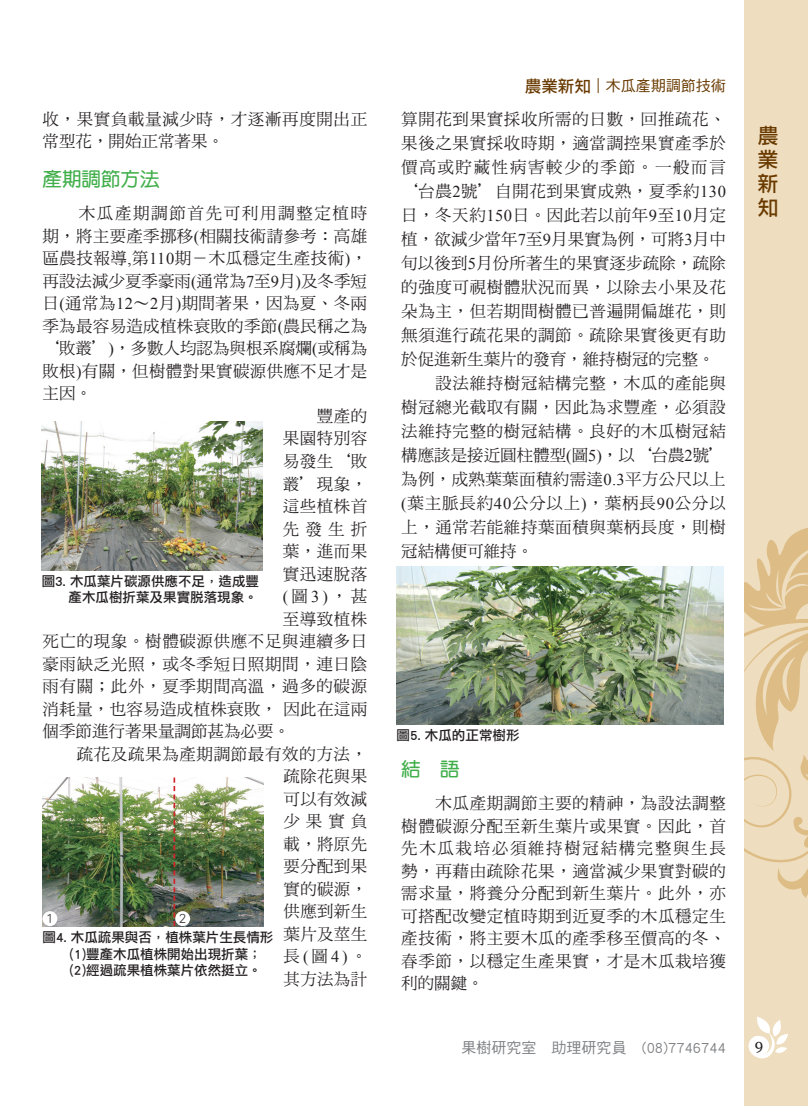
<style>
.page{position:relative;width:808px;height:1106px;background:#fff}
.page>*{position:absolute;margin:0;border:0;box-sizing:border-box;transform-origin:0 0}
.t1{font:21px/24.2px "DF Li Hei Std W5";color:#693a00;text-align:justify}
.t2{font:19.5px "DF Yuan Std W7";color:#40ae49}
.t3{font:16.5px/24px "DF Ming Std W5";letter-spacing:.035em;color:#231f20}
.t4{font:16.5px "DF Ming Std W5";color:#231f20}
.t5{font:16.5px "DF Ming Std W5";letter-spacing:.1em;color:#231f20}
.t6{font:16.5px "Times New Roman";color:#231f20}
.t7{font:15px "DF Hei Std W5";color:#808285}
.t8{font:15px "DF Hei Std W5";color:#693a00}
.t9{font:15px "Georgia";color:#231f20}
.t10{font:13.5px/16.2px "DF Li Hei Std W5";color:#231f20;text-align:right}
.t11{font:13.5px "DF Li Hei Std W3";color:#231f20}
.s1{font-family:"Times New Roman"}
.s2{font-family:"DF Ming Std W5"}
.s3{font-family:"DF Li Hei Std W5";font-size:16.5px}
</style>
<div class="page">
<div style="left:745px;top:0;width:63px;height:1106px;background:#eeddbe"></div>
<svg style="left:745px;top:527px;width:63px;height:371px"></svg>
<svg style="left:748px;top:1016px;width:40px;height:43px"></svg>
<div style="left:749px;top:1035px;width:20px;height:20px;background:#fff;border-radius:50%"></div>
<img style="left:42px;top:421px;width:221px;height:149px">
<img style="left:43px;top:777px;width:221px;height:149px">
<img style="left:396px;top:566px;width:328px;height:158px">
<div style="left:43px;top:911px;width:14px;height:15px;background:#fff;border-radius:50%"></div>
<div style="left:175px;top:911px;width:15px;height:15px;background:#fff;border-radius:50%"></div>
<svg style="left:173px;top:777px;width:2px;height:149px"></svg>
<p class="t3" style="left:43px;top:107px;width:326px;line-height:22.5px">收，果實負載量減少時，才逐漸再度開出正常型花，開始正常著果。</p>
<p class="t2" style="left:43px;top:168px;width:118px">產期調節方法</p>
<p class="t5" style="left:43px;top:204px;width:326px">　　木瓜產期調節首先可利用調整定植時</p>
<p class="t3" style="left:43px;top:224px;width:326px">期，將主要產季挪移<span class="s1">(</span>相關技術請參考：高雄</p>
<p class="t3" style="left:43px;top:246px;width:326px">區農技報導<span class="s1">,</span>第<span class="s1">110</span>期－木瓜穩定生產技術<span class="s1">)</span>，</p>
<p class="t4" style="left:43px;top:272px;width:326px">再設法減少夏季豪雨<span class="s1">(</span>通常為<span class="s1">7</span>至<span class="s1">9</span>月<span class="s1">)</span>及冬季短</p>
<p class="t3" style="left:43px;top:291px;width:326px">日<span class="s1">(</span>通常為<span class="s1">12</span>～<span class="s1">2</span>月<span class="s1">)</span>期間著果，因為夏、冬兩</p>
<p class="t3" style="left:43px;top:314px;width:326px">季為最容易造成植株衰敗的季節<span class="s1">(</span>農民稱之為</p>
<p class="t4" style="left:43px;top:339px;width:326px">｀敗叢´<span class="s1">)</span>，多數人均認為與根系腐爛<span class="s1">(</span>或稱為</p>
<p class="t3" style="left:43px;top:359px;width:326px">敗根<span class="s1">)</span>有關，但樹體對果實碳源供應不足才是</p>
<p class="t3" style="left:43px;top:381px;width:51px">主因。</p>
<p class="t3" style="left:283px;top:404px;width:86px">　　豐產的</p>
<p class="t3" style="left:283px;top:426px;width:86px">果園特別容</p>
<p class="t3" style="left:283px;top:449px;width:86px">易發生｀敗</p>
<p class="t3" style="left:283px;top:471px;width:86px">叢´現象，</p>
<p class="t3" style="left:283px;top:494px;width:86px">這些植株首</p>
<p class="t3" style="left:283px;top:516px;width:86px">先發生折</p>
<p class="t3" style="left:283px;top:539px;width:86px">葉，進而果</p>
<p class="t3" style="left:283px;top:561px;width:86px">實迅速脫落</p>
<p class="t6" style="left:283px;top:585px;width:86px">(<span class="s2">圖</span>3)<span class="s2">，甚</span></p>
<p class="t3" style="left:283px;top:606px;width:86px">至導致植株</p>
<p class="t3" style="left:43px;top:629px;width:326px">死亡的現象。樹體碳源供應不足與連續多日</p>
<p class="t3" style="left:43px;top:651px;width:326px">豪雨缺乏光照，或冬季短日照期間，連日陰</p>
<p class="t3" style="left:43px;top:674px;width:326px">雨有關；此外，夏季期間高溫，過多的碳源</p>
<p class="t3" style="left:43px;top:696px;width:326px">消耗量，也容易造成植株衰敗，因此在這兩</p>
<p class="t4" style="left:43px;top:722px;width:249px">個季節進行著果量調節甚為必要。</p>
<p class="t3" style="left:43px;top:741px;width:326px">　　疏花及疏果為產期調節最有效的方法，</p>
<p class="t3" style="left:284px;top:764px;width:85px">疏除花與果</p>
<p class="t3" style="left:284px;top:786px;width:85px">可以有效減</p>
<p class="t3" style="left:284px;top:809px;width:85px">少果實負</p>
<p class="t3" style="left:284px;top:831px;width:85px">載，將原先</p>
<p class="t3" style="left:284px;top:854px;width:85px">要分配到果</p>
<p class="t3" style="left:284px;top:876px;width:85px">實的碳源，</p>
<p class="t3" style="left:284px;top:899px;width:85px">供應到新生</p>
<p class="t3" style="left:284px;top:921px;width:85px">葉片及莖生</p>
<p class="t3" style="left:284px;top:944px;width:85px">長<span class="s1">(</span>圖<span class="s1">4)</span>。</p>
<p class="t3" style="left:284px;top:966px;width:85px">其方法為計</p>
<p class="t10" style="left:42px;top:573px;width:219px">圖3. 木瓜葉片碳源供應不足，造成豐產木瓜樹折葉及果實脫落現象。</p>
<p class="t11" style="left:46px;top:911px;width:9px">1</p>
<p class="t11" style="left:179px;top:911px;width:9px">2</p>
<p class="t10" style="left:69px;top:929px;width:205px;text-align:left;text-indent:-27px">圖4. 木瓜疏果與否，植株葉片生長情形(1)豐產木瓜植株開始出現折葉；(2)經過疏果植株葉片依然挺立。</p>
<p class="t8" style="left:525px;top:78px;width:202px"><span class="s3">農業新知</span>｜木瓜產期調節技術</p>
<p class="t3" style="left:401px;top:107px;width:326px">算開花到果實採收所需的日數，回推疏花、果後之果實採收時期，適當調控果實產季於價高或貯藏性病害較少的季節。一般而言｀台農<span class="s1">2</span>號´自開花到果實成熟，夏季約<span class="s1">130</span>日，冬天約<span class="s1">150</span>日。因此若以前年<span class="s1">9</span>至<span class="s1">10</span>月定植，欲減少當年<span class="s1">7</span>至<span class="s1">9</span>月果實為例，可將<span class="s1">3</span>月中旬以後到<span class="s1">5</span>月份所著生的果實逐步疏除，疏除的強度可視樹體狀況而異，以除去小果及花朵為主，但若期間樹體已普遍開偏雄花，則無須進行疏花果的調節。疏除果實後更有助於促進新生葉片的發育，維持樹冠的完整。　　設法維持樹冠結構完整，木瓜的產能與樹冠總光截取有關，因此為求豐產，必須設法維持完整的樹冠結構。良好的木瓜樹冠結構應該是接近圓柱體型<span class="s1">(</span>圖<span class="s1">5)</span>，以｀台農<span class="s1">2</span>號´為例，成熟葉葉面積約需達<span class="s1">0.3</span>平方公尺以上<span class="s1">(</span>葉主脈長約<span class="s1">40</span>公分以上<span class="s1">)</span>，葉柄長<span class="s1">90</span>公分以上，通常若能維持葉面積與葉柄長度，則樹冠結構便可維持。</p>
<p class="t1" style="left:757px;top:123px;width:22px">農業新知</p>
<p class="t10" style="left:396px;top:727px;width:124px">圖5. 木瓜的正常樹形</p>
<p class="t2" style="left:401px;top:758px;width:60px">結　語</p>
<p class="t3" style="left:401px;top:791px;width:326px;line-height:22.5px;text-align:justify">　　木瓜產期調節主要的精神，為設法調整樹體碳源分配至新生葉片或果實。因此，首先木瓜栽培必須維持樹冠結構完整與生長勢，再藉由疏除花果，適當減少果實對碳的需求量，將養分分配到新生葉片。此外，亦可搭配改變定植時期到近夏季的木瓜穩定生產技術，將主要木瓜的產季移至價高的冬、春季節，以穩定生產果實，才是木瓜栽培獲利的關鍵。</p>
<p class="t7" style="left:462px;top:1039px;width:266px">果樹研究室　助理研究員　(08)7746744</p>
<p class="t9" style="left:755px;top:1035px;width:10px">9</p>
</div>
